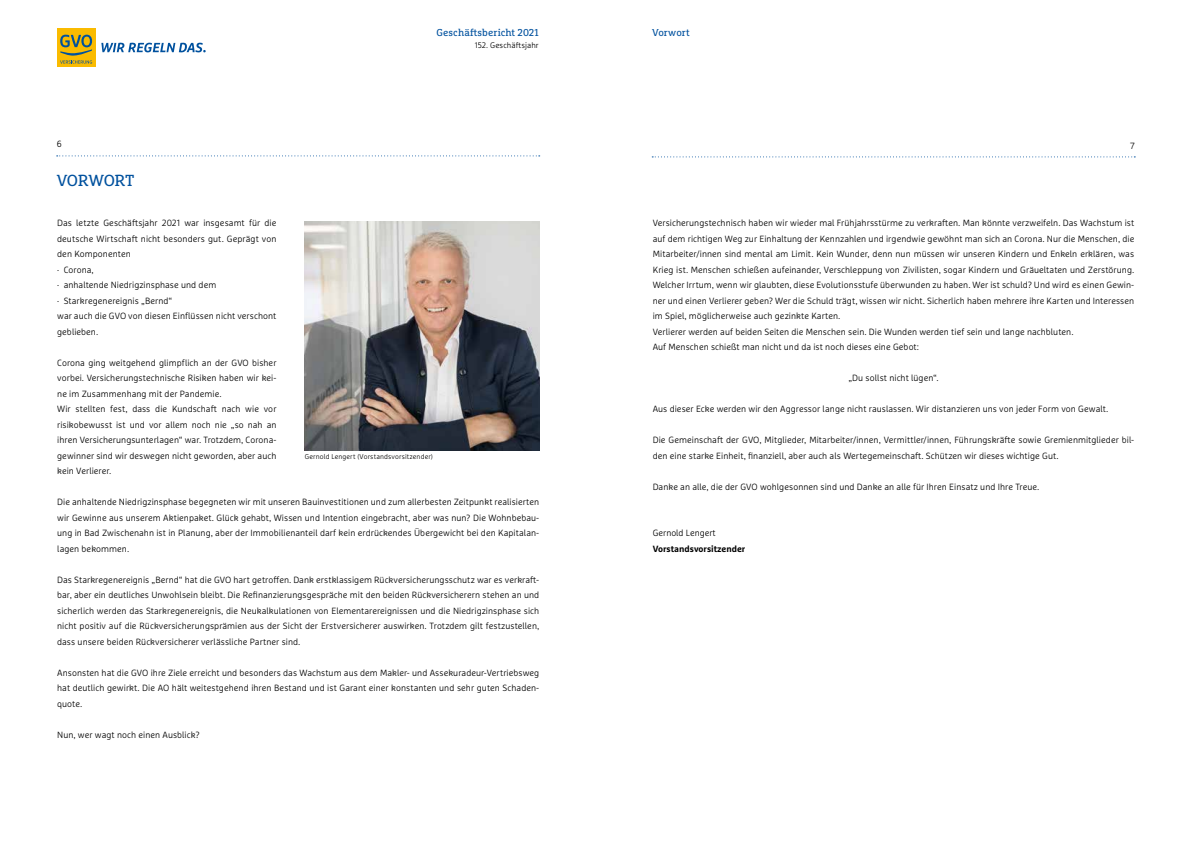
<style>
.page{position:relative;width:1191px;height:842px;background:#fff}
.page>*{position:absolute;margin:0;border:0;box-sizing:border-box;transform-origin:0 0}
.t1{font:16px "Marselis Slab OT";letter-spacing:-.02em;color:#00519e}
.t2{font:10px "Marselis Slab OT";letter-spacing:.01em;color:#00519e}
.t3{font:300 9px/15.5px "Marselis OT";letter-spacing:.005em;color:#000}
.t4{font:700 9px "Marselis OT";color:#000}
.t5{font:300 8px "Marselis OT";letter-spacing:.01em;color:#000}
.t6{font:300 7px "Marselis OT";letter-spacing:.02em;color:#000}
</style>
<div class="page">
<div style="left:57px;top:28px;width:39px;height:39px;background:#fabb00"></div>
<svg style="left:60px;top:35px;width:32px;height:29px"></svg>
<svg style="left:101px;top:43px;width:105px;height:10px"></svg>
<svg style="left:57px;top:155px;width:483px;height:1px"></svg>
<svg style="left:652px;top:156px;width:483px;height:1px"></svg>
<img style="left:305px;top:221px;width:234px;height:230px">
<p class="t2" style="left:436px;top:27px;width:104px">Geschäftsbericht 2021</p>
<p class="t5" style="left:475px;top:41px;width:65px">152. Geschäftsjahr</p>
<p class="t2" style="left:652px;top:27px;width:39px">Vorwort</p>
<p class="t3" style="left:57px;top:136px;width:6px">6</p>
<p class="t3" style="left:1130px;top:138px;width:6px">7</p>
<h1 class="t1" style="left:57px;top:170px;width:79px">VORWORT</h1>
<p class="t3" style="left:57px;top:215px;width:221px">Das letzte Geschäftsjahr 2021 war insgesamt für die deutsche Wirtschaft nicht besonders gut. Geprägt von den Komponenten<br>· Corona,<br>· anhaltende Niedrigzinsphase und dem<br>· Starkregenereignis „Bernd“<br>war auch die GVO von diesen Einflüssen nicht verschont geblieben.</p>
<p class="t3" style="left:57px;top:355px;width:221px">Corona ging weitgehend glimpflich an der GVO bisher vorbei. Versicherungstechnische Risiken haben wir kei&shy;ne im Zusammenhang mit der Pandemie.<br>Wir stellten fest, dass die Kundschaft nach wie vor risikobewusst ist und vor allem noch nie „so nah an ihren Versicherungsunterlagen“ war. Trotzdem, Corona&shy;gewinner sind wir deswegen nicht geworden, aber auch kein Verlierer.</p>
<p class="t3" style="left:57px;top:494px;width:483px;text-align:justify">Die anhaltende Niedrigzinsphase begegneten wir mit unseren Bauinvestitionen und zum allerbesten Zeitpunkt realisierten wir Gewinne aus unserem Aktienpaket. Glück gehabt, Wissen und Intention eingebracht, aber was nun? Die Wohnbebau&shy;ung in Bad Zwischenahn ist in Planung, aber der Immobilienanteil darf kein erdrückendes Übergewicht bei den Kapitalan&shy;lagen bekommen.</p>
<p class="t3" style="left:57px;top:572px;width:483px;text-align:justify">Das Starkregenereignis „Bernd“ hat die GVO hart getroffen. Dank erstklassigem Rückversicherungsschutz war es verkraft&shy;bar, aber ein deutliches Unwohlsein bleibt. Die Refinanzierungsgespräche mit den beiden Rückversicherern stehen an und sicherlich werden das Starkregenereignis, die Neukalkulationen von Elementarereignissen und die Niedrigzinsphase sich nicht positiv auf die Rückversicherungsprämien aus der Sicht der Erstversicherer auswirken. Trotzdem gilt festzustellen, dass unsere beiden Rückversicherer verlässliche Partner sind.</p>
<p class="t3" style="left:57px;top:665px;width:483px;text-align:justify">Ansonsten hat die GVO ihre Ziele erreicht und besonders das Wachstum aus dem Makler- und Assekuradeur-Vertriebsweg hat deutlich gewirkt. Die AO hält weitestgehend ihren Bestand und ist Garant einer konstanten und sehr guten Schaden&shy;quote.</p>
<p class="t3" style="left:57px;top:727px;width:144px">Nun, wer wagt noch einen Ausblick?</p>
<p class="t6" style="left:305px;top:452px;width:130px">Gernold Lengert (Vorstandsvorsitzender)</p>
<p class="t3" style="left:652px;top:215px;width:483px">Versicherungstechnisch haben wir wieder mal Frühjahrsstürme zu verkraften. Man könnte verzweifeln. Das Wachstum ist auf dem richtigen Weg zur Einhaltung der Kennzahlen und irgendwie gewöhnt man sich an Corona. Nur die Menschen, die Mitarbeiter/innen sind mental am Limit. Kein Wunder, denn nun müssen wir unseren Kindern und Enkeln erklären, was Krieg ist. Menschen schießen aufeinander, Verschleppung von Zivilisten, sogar Kindern und Gräueltaten und Zerstörung.<br>Welcher Irrtum, wenn wir glaubten, diese Evolutionsstufe überwunden zu haben. Wer ist schuld? Und wird es einen Gewin&shy;ner und einen Verlierer geben? Wer die Schuld trägt, wissen wir nicht. Sicherlich haben mehrere ihre Karten und Interessen im Spiel, möglicherweise auch gezinkte Karten.<br>Verlierer werden auf beiden Seiten die Menschen sein. Die Wunden werden tief sein und lange nachbluten.<br>Auf Menschen schießt man nicht und da ist noch dieses eine Gebot:</p>
<p class="t3" style="left:848px;top:370px;width:92px">„Du sollst nicht lügen“.</p>
<p class="t3" style="left:652px;top:401px;width:457px">Aus dieser Ecke werden wir den Aggressor lange nicht rauslassen. Wir distanzieren uns von jeder Form von Gewalt.</p>
<p class="t3" style="left:652px;top:432px;width:483px">Die Gemeinschaft der GVO, Mitglieder, Mitarbeiter/innen, Vermittler/innen, Führungskräfte sowie Gremienmitglieder bil&shy;den eine starke Einheit, finanziell, aber auch als Wertegemeinschaft. Schützen wir dieses wichtige Gut.</p>
<p class="t3" style="left:652px;top:479px;width:388px">Danke an alle, die der GVO wohlgesonnen sind und Danke an alle für Ihren Einsatz und Ihre Treue.</p>
<p class="t3" style="left:652px;top:525px;width:65px">Gernold Lengert</p>
<p class="t4" style="left:652px;top:543px;width:94px">Vorstandsvorsitzender</p>
</div>
